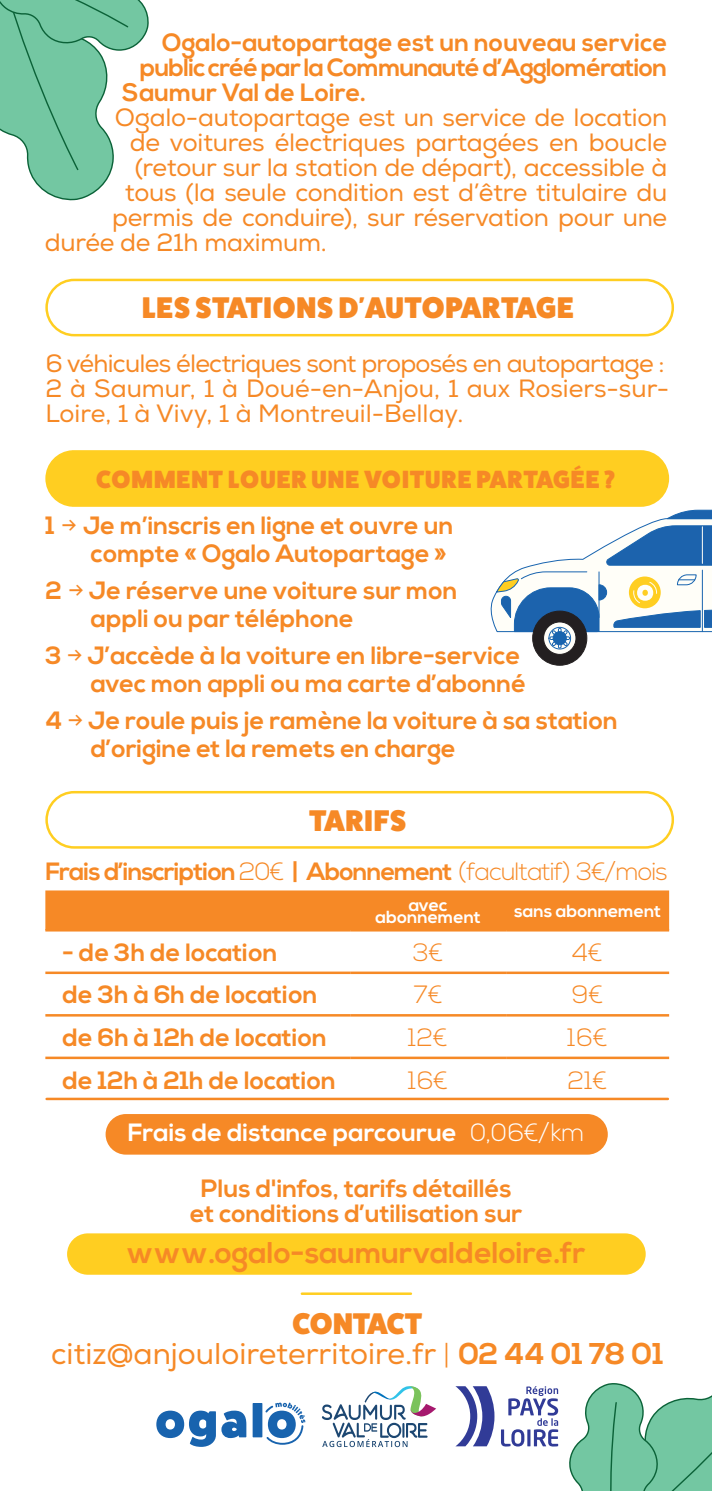
<style>
.page{position:relative;width:712px;height:1491px;background:#fff}
.page>*{position:absolute;margin:0;border:0;box-sizing:border-box;transform-origin:0 0}
.t1{font:30px/30px "Nexa";color:#f68926;text-align:center}
.t2{font:800 30px "Fat Frank";letter-spacing:.03em;color:#f68926}
.t3{font:700 30px "Nexa";color:#f68926}
.t4{font:700 25px "Nexa";color:#f68926}
.t5{font:25px/25px "Nexa";letter-spacing:-.01em;color:#f68926}
.t6{font:700 25px "Nexa";letter-spacing:-.035em;color:#f68926}
.t7{font:25px "Nexa";letter-spacing:-.03em;color:#f68926}
.t8{font:700 25px "Nexa";letter-spacing:-.03em;color:#f68926}
.t9{font:700 25px "Nexa";color:#fff}
.t10{font:800 25px "Fat Frank";letter-spacing:.04em;color:#f68926}
.t11{font:300 25px "Nexa";letter-spacing:.02em;color:#f68926}
.t12{font:700 17.5px/12.5px "Nexa";color:#fff;text-align:center}
.s1{font-weight:400}
.s2{font-weight:300}
.s3{font-family:"Fat Frank";font-weight:800}
.s4{font-weight:700}
</style>
<div class="page">
<div style="left:45px;top:890px;width:624px;height:39px;background:#f68926"></div>
<hr style="left:45px;top:929px;width:305px;height:2px;background:#f68926">
<hr style="left:350px;top:929px;width:156px;height:2px;background:#f68926">
<hr style="left:506px;top:929px;width:163px;height:2px;background:#f68926">
<hr style="left:45px;top:971px;width:305px;height:3px;background:#f68926">
<hr style="left:350px;top:971px;width:156px;height:3px;background:#f68926">
<hr style="left:506px;top:971px;width:163px;height:3px;background:#f68926">
<hr style="left:45px;top:1014px;width:305px;height:2px;background:#f68926">
<hr style="left:350px;top:1014px;width:156px;height:2px;background:#f68926">
<hr style="left:506px;top:1014px;width:163px;height:2px;background:#f68926">
<hr style="left:45px;top:1056px;width:305px;height:3px;background:#f68926">
<hr style="left:350px;top:1056px;width:156px;height:3px;background:#f68926">
<hr style="left:506px;top:1056px;width:163px;height:3px;background:#f68926">
<hr style="left:47px;top:1097px;width:621px;height:3px;background:#f68926">
<div style="left:106px;top:1115px;width:501px;height:39px;background:#f68926;border-radius:19px"></div>
<div style="left:106px;top:1114px;width:502px;height:40px;border:2px solid #f68926;border-radius:19px"></div>
<div style="left:67px;top:1233px;width:579px;height:42px;background:#ffce21"></div>
<hr style="left:302px;top:1292px;width:109px;height:3px;background:#ffce21">
<div style="left:45px;top:791px;width:629px;height:58px;border:2px solid #ffce21;border-radius:28px"></div>
<div style="left:45px;top:279px;width:629px;height:57px;border:2px solid #ffce21;border-radius:28px"></div>
<svg style="left:45px;top:450px;width:667px;height:216px"></svg>
<div style="left:553px;top:631px;width:14px;height:14px;background:#1964ae;border:1px solid #1864af;border-radius:50%"></div>
<div style="left:548px;top:627px;width:23px;height:22px;border:1px solid #1864af;border-radius:50%"></div>
<hr style="left:702px;top:527px;width:1px;height:36px;background:#fffef8">
<svg style="left:156px;top:1410px;width:90px;height:37px"></svg>
<div style="left:253px;top:1403px;width:9px;height:34px;background:#1863ae"></div>
<svg style="left:265px;top:1402px;width:40px;height:43px"></svg>
<svg style="left:322px;top:1386px;width:114px;height:61px"></svg>
<svg style="left:455px;top:1386px;width:39px;height:60px"></svg>
<svg style="left:501px;top:1386px;width:57px;height:60px"></svg>
<svg style="left:0;top:0;width:149px;height:201px"></svg>
<svg style="left:569px;top:1383px;width:143px;height:108px"></svg>
<p class="t4" style="left:162px;top:28px;width:507px">Ogalo-autopartage est un nouveau service</p>
<p class="t8" style="left:140px;top:53px;width:529px">public créé par la Communauté d’Agglomération</p>
<p class="t4" style="left:122px;top:78px;width:246px">Saumur Val de Loire.</p>
<p class="t5" style="left:115px;top:106px;width:554px">Ogalo-autopartage est un service de location</p>
<p class="t5" style="left:130px;top:131px;width:539px">de voitures électriques partagées en boucle</p>
<p class="t5" style="left:135px;top:156px;width:534px">(retour sur la station de départ), accessible à</p>
<p class="t5" style="left:125px;top:181px;width:544px">tous (la seule condition est d’être titulaire du</p>
<p class="t5" style="left:112px;top:206px;width:556px">permis de conduire), sur réservation pour une</p>
<p class="t5" style="left:45px;top:231px;width:284px">durée de 21h maximum.</p>
<p class="t2" style="left:142px;top:291px;width:433px">LES STATIONS D'AUTOPARTAGE</p>
<p class="t7" style="left:45px;top:348px;width:621px">6 véhicules électriques sont proposés en autopartage :</p>
<p class="t5" style="left:45px;top:376px;width:625px">2 à Saumur, 1 à Doué-en-Anjou, 1 aux Rosiers-sur-<br>Loire, 1 à Vivy, 1 à Montreuil-Bellay.</p>
<p class="t10" style="left:96px;top:465px;width:520px">COMMENT LOUER UNE VOITURE PARTAGÉE ?</p>
<p class="t4" style="left:45px;top:511px;width:409px">1 <span class="s1">→</span> Je m’inscris en ligne et ouvre un</p>
<p class="t4" style="left:91px;top:539px;width:357px">compte « Ogalo Autopartage »</p>
<p class="t4" style="left:45px;top:576px;width:414px">2 <span class="s1">→</span> Je réserve une voiture sur mon</p>
<p class="t4" style="left:91px;top:604px;width:264px">appli ou par téléphone</p>
<p class="t4" style="left:45px;top:641px;width:476px">3 <span class="s1">→</span> J’accède à la voiture en libre-service</p>
<p class="t4" style="left:91px;top:669px;width:437px">avec mon appli ou ma carte d’abonné</p>
<p class="t4" style="left:45px;top:706px;width:574px">4 <span class="s1">→</span> Je roule puis je ramène la voiture à sa station</p>
<p class="t4" style="left:91px;top:734px;width:366px">d’origine et la remets en charge</p>
<p class="t2" style="left:309px;top:803px;width:98px">TARIFS</p>
<p class="t6" style="left:45px;top:857px;width:624px">Frais d’inscription <span class="s2">20€</span> | Abonnement <span class="s2">(facultatif) 3€/mois</span></p>
<p class="t12" style="left:376px;top:899px;width:107px">avec abonnement</p>
<p class="t12" style="left:514px;top:905px;width:148px">sans abonnement</p>
<p class="t4" style="left:62px;top:938px;width:216px">- de 3h de location</p>
<p class="t11" style="left:413px;top:938px;width:32px">3€</p>
<p class="t11" style="left:572px;top:938px;width:32px">4€</p>
<p class="t4" style="left:62px;top:980px;width:256px">de 3h à 6h de location</p>
<p class="t11" style="left:413px;top:980px;width:31px">7€</p>
<p class="t11" style="left:572px;top:980px;width:33px">9€</p>
<p class="t4" style="left:62px;top:1023px;width:266px">de 6h à 12h de location</p>
<p class="t11" style="left:408px;top:1023px;width:41px">12€</p>
<p class="t11" style="left:567px;top:1023px;width:42px">16€</p>
<p class="t4" style="left:62px;top:1065px;width:275px">de 12h à 21h de location</p>
<p class="t11" style="left:408px;top:1065px;width:42px">16€</p>
<p class="t11" style="left:568px;top:1065px;width:41px">21€</p>
<p class="t9" style="left:128px;top:1118px;width:458px">Frais de distance parcourue <span class="s2">0,06€/km</span></p>
<p class="t4" style="left:201px;top:1174px;width:312px">Plus d'infos, tarifs détaillés</p>
<p class="t4" style="left:190px;top:1199px;width:334px">et conditions d’utilisation sur</p>
<p class="t3" style="left:126px;top:1235px;width:461px">www.ogalo-saumurvaldeloire.fr</p>
<p class="t1" style="left:51px;top:1309px;width:614px"><span class="s3">CONTACT<br></span>citiz@anjouloireterritoire.fr <span class="s2">|</span> <span class="s4">02 44 01 78 01</span></p>
</div>
